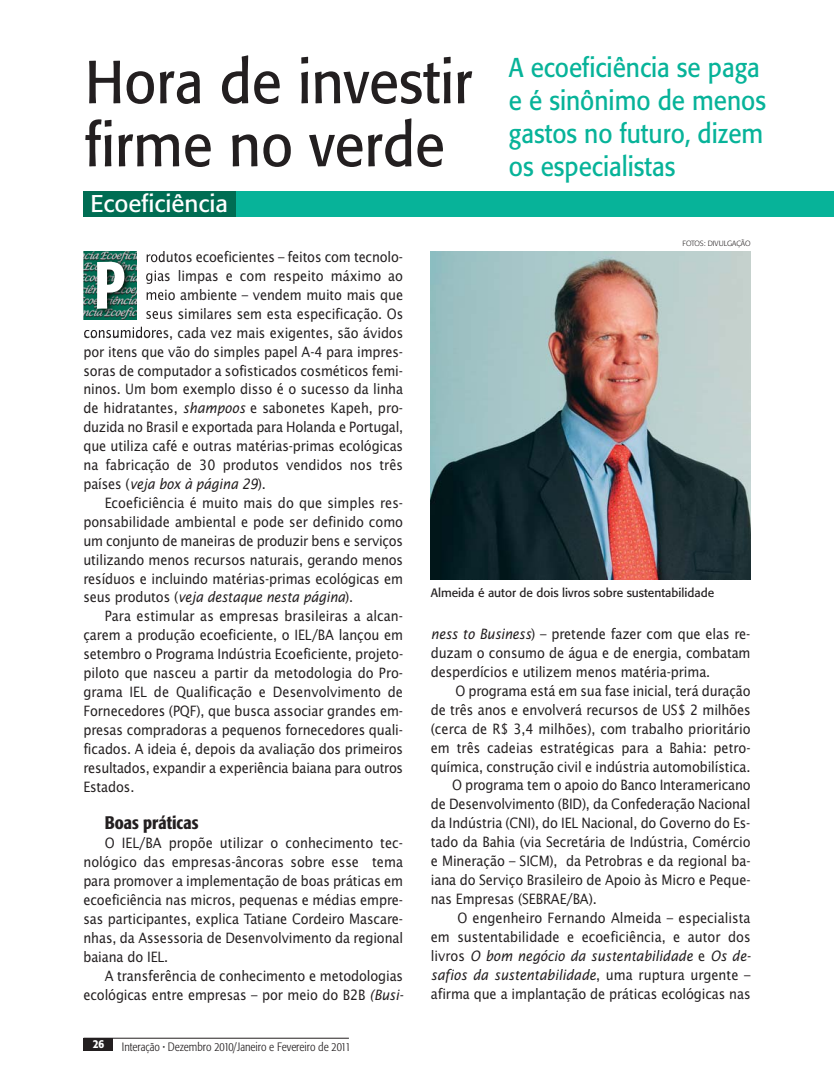
<style>
.page{position:relative;width:834px;height:1068px;background:#fff}
.page>*{position:absolute;margin:0;border:0;box-sizing:border-box;transform-origin:0 0}
.t1{font:500 condensed 66px "Formata";color:#fff;scale:.92 1}
.t2{font:60px/63px "Formata";color:#231f20;scale:.92 1}
.t3{font:27px/33px "Formata";color:#07b399;scale:.9 1}
.t4{font:24px "Formata";color:#fff}
.t5{font:500 condensed 18px "Formata";color:#231f20}
.t6{font:14.25px/18.9px "Lucida Sans";letter-spacing:-.01em;color:#231f20;text-align:justify;scale:.9 1}
.t7{font:italic 14.25px "Lucida Sans";color:#231f20;scale:.9 1}
.t8{font:300 condensed 12px "Formata";color:#231f20}
.t9{font:12px "Formata";color:#231f20}
.t10{font:500 condensed 12px "Formata";color:#fff}
.t11{font:300 7.5px "Formata";color:#231f20}
.s1{font-style:italic}
.s2{font-style:normal}
</style>
<div class="page">
<div style="left:84px;top:1037px;width:29px;height:13px;background:#231f20"></div>
<hr style="left:84px;top:1037px;width:265px;height:1px;background:#231f20">
<div style="left:83px;top:191px;width:750px;height:26px;background:#07b399"></div>
<div style="left:83px;top:191px;width:152px;height:26px;background:#006d53"></div>
<img style="left:83px;top:251px;width:79px;height:69px">
<img style="left:147px;top:251px;width:15px;height:11px">
<img style="left:146px;top:270px;width:16px;height:14px">
<img style="left:147px;top:289px;width:15px;height:11px">
<img style="left:146px;top:308px;width:16px;height:11px">
<img style="left:84px;top:326px;width:78px;height:10px">
<img style="left:84px;top:251px;width:52px;height:68px">
<img style="left:431px;top:251px;width:319px;height:328px">
<h2 class="t2" style="left:85px;top:55px;width:422px">Hora de investir firme no verde</h2>
<h3 class="t4" style="left:90px;top:192px;width:139px">Ecoeficiência</h3>
<h3 class="t3" style="left:509px;top:53px;width:287px">A ecoeficiência se paga e é sinônimo de menos gastos no futuro, dizem os especialistas</h3>
<p class="t11" style="left:682px;top:240px;width:69px">FOTOS: DIVULGAÇÃO</p>
<p class="t6" style="left:145px;top:248px;width:288px">rodutos ecoeficientes – feitos com tecnolo-</p>
<p class="t6" style="left:145px;top:267px;width:288px">gias limpas e com respeito máximo ao</p>
<p class="t6" style="left:145px;top:286px;width:288px">meio ambiente – vendem muito mais que</p>
<p class="t6" style="left:145px;top:305px;width:288px">seus similares sem esta especificação. Os</p>
<p class="t6" style="left:83px;top:324px;width:357px">consumidores, cada vez mais exigentes, são ávidos</p>
<p class="t6" style="left:83px;top:343px;width:356px">por itens que vão do simples papel A-4 para impres-</p>
<p class="t6" style="left:83px;top:362px;width:356px">soras de computador a sofisticados cosméticos femi -</p>
<p class="t6" style="left:83px;top:381px;width:357px">ninos. Um bom exemplo disso é o sucesso da linha</p>
<p class="t6" style="left:83px;top:399px;width:356px">de hidratantes, <span class="s1">shampoos</span> e sabonetes Kapeh, pro-</p>
<p class="t6" style="left:83px;top:418px;width:357px">duzida no Brasil e exportada para Holanda e Portugal,</p>
<p class="t6" style="left:83px;top:437px;width:357px">que utiliza café e outras matérias-primas ecológicas</p>
<p class="t6" style="left:83px;top:456px;width:357px">na fabricação de 30 produtos vendidos nos três</p>
<p class="t7" style="left:83px;top:478px;width:204px"><span class="s2">países (</span>veja box à página 29<span class="s2">).</span></p>
<p class="t6" style="left:105px;top:494px;width:333px">Ecoeficiência é muito mais do que simples res -</p>
<p class="t6" style="left:83px;top:513px;width:357px">ponsabilidade ambiental e pode ser definido como</p>
<p class="t6" style="left:83px;top:532px;width:357px">um conjunto de maneiras de produzir bens e serviços</p>
<p class="t6" style="left:83px;top:551px;width:357px">utilizando menos recursos naturais, gerando menos</p>
<p class="t6" style="left:83px;top:570px;width:357px">resíduos e incluindo matérias-primas ecológicas em</p>
<p class="t7" style="left:83px;top:591px;width:301px"><span class="s2">seus produtos (</span>veja destaque nesta página<span class="s2">).</span></p>
<p class="t6" style="left:105px;top:607px;width:333px">Para estimular as empresas brasileiras a alcan -</p>
<p class="t6" style="left:83px;top:626px;width:357px">çarem a produção ecoeficiente, o IEL/BA lançou em</p>
<p class="t6" style="left:83px;top:645px;width:357px">setembro o Programa Indústria Ecoeficiente, projeto-</p>
<p class="t6" style="left:83px;top:664px;width:356px">piloto que nasceu a partir da metodologia do Pro-</p>
<p class="t6" style="left:83px;top:683px;width:356px">grama IEL de Qualificação e Desenvolvimento de</p>
<p class="t6" style="left:83px;top:702px;width:356px">For necedores (PQF), que busca associar grandes em-</p>
<p class="t6" style="left:83px;top:721px;width:356px">presas compradoras a pequenos fornecedores quali-</p>
<p class="t6" style="left:83px;top:740px;width:356px">ficados. A ideia é, depois da avaliação dos primeiros</p>
<p class="t6" style="left:83px;top:759px;width:357px">resultados, expandir a experiência baiana para outros</p>
<p class="t6" style="left:83px;top:777px;width:58px">Estados.</p>
<p class="t5" style="left:105px;top:815px;width:95px">Boas práticas</p>
<p class="t6" style="left:83px;top:834px;width:357px;text-indent:21px">O IEL/BA propõe utilizar o conhecimento tec&shy;nológico das empresas-âncoras sobre esse tema para promover a implementação de boas práticas em ecoeficiência nas micros, pequenas e médias empre&shy;sas participantes, explica Tatiane Cordeiro Mascare - nhas, da Assessoria de Desenvolvimento da regional baiana do IEL.</p>
<p class="t6" style="left:83px;top:966px;width:357px;text-align:right">A transferência de conhecimento e metodologias ecológicas entre empresas – por meio do B2B <span class="s1">(Busi-</span></p>
<h1 class="t1" style="left:94px;top:258px;width:36px">P</h1>
<p class="t10" style="left:93px;top:1038px;width:13px">26</p>
<p class="t8" style="left:122px;top:1041px;width:230px">Interação ● Dezembro 2010/Janeiro e Fevereiro de 2011</p>
<p class="t9" style="left:431px;top:587px;width:285px">Almeida é autor de dois livros sobre sustentabilidade</p>
<p class="t6" style="left:431px;top:625px;width:357px"><span class="s1">ness to Business</span>) – pretende fazer com que elas re&shy;duzam o consumo de água e de energia, combatam desperdícios e utilizem menos matéria-prima.</p>
<p class="t6" style="left:455px;top:682px;width:329px">O programa está em sua fase inicial, terá duração</p>
<p class="t6" style="left:431px;top:701px;width:357px">de três anos e envolverá recursos de US$ 2 milhões</p>
<p class="t6" style="left:431px;top:720px;width:357px">(cerca de R$ 3,4 milhões), com trabalho prioritário</p>
<p class="t6" style="left:431px;top:739px;width:356px">em três cadeias estratégicas para a Bahia: petro-</p>
<p class="t6" style="left:431px;top:757px;width:357px">química, construção civil e indústria automobilística.</p>
<p class="t6" style="left:452px;top:776px;width:333px">O programa tem o apoio do Banco Interamericano</p>
<p class="t6" style="left:431px;top:795px;width:357px">de Desenvolvimento (BID), da Confederação Nacional</p>
<p class="t6" style="left:431px;top:814px;width:356px">da Indústria (CNI), do IEL Nacional, do Governo do Es-</p>
<p class="t6" style="left:431px;top:833px;width:357px">tado da Bahia (via Secretária de Indústria, Comércio</p>
<p class="t6" style="left:431px;top:852px;width:356px">e Mineração – SICM), da Petrobras e da regional ba-</p>
<p class="t6" style="left:431px;top:871px;width:356px">iana do Serviço Brasileiro de Apoio às Micro e Peque-</p>
<p class="t6" style="left:431px;top:890px;width:186px">nas Empresas (SEBRAE/BA).</p>
<p class="t6" style="left:457px;top:909px;width:327px">O engenheiro Fernando Almeida – especialista</p>
<p class="t6" style="left:431px;top:928px;width:357px">em sustentabilidade e ecoeficiência, e autor dos</p>
<p class="t7" style="left:431px;top:949px;width:357px"><span class="s2">livros</span> O bom negócio da sustentabilidade <span class="s2">e</span> Os de-</p>
<p class="t7" style="left:431px;top:968px;width:357px">safios da sustentabilidade<span class="s2">, uma ruptura urgente –</span></p>
<p class="t6" style="left:431px;top:984px;width:357px">afirma que a implantação de práticas ecológicas nas</p>
</div>
